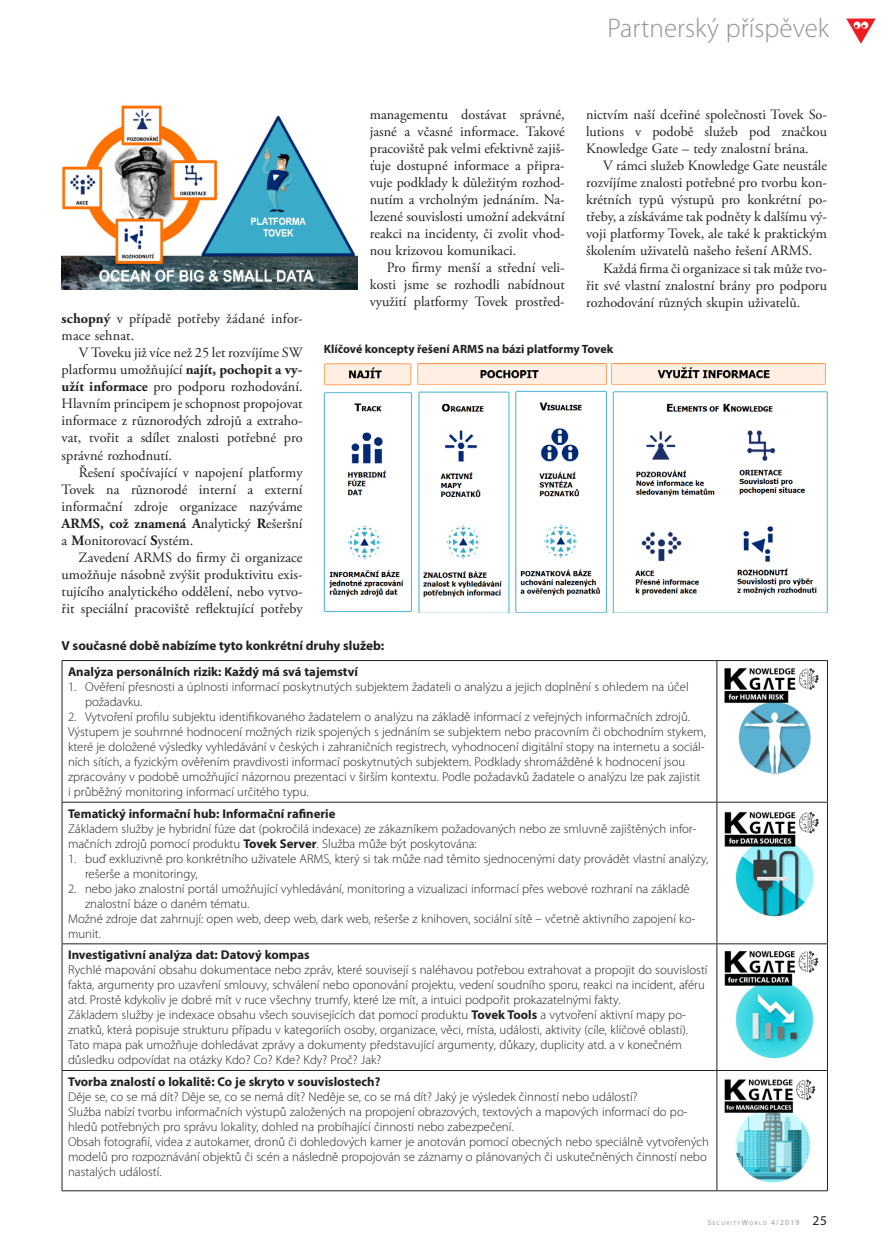
<style>
.page{position:relative;width:893px;height:1255px;background:#fff}
.page>*{position:absolute;margin:0;border:0;box-sizing:border-box;transform-origin:0 0}
.t1{font:300 27px "Myriad Pro";color:#939598}
.t2{font:14.25px/17px "Adobe Garamond Pro";color:#231f20;text-align:justify}
.t3{font:700 13.2px "Myriad Pro";color:#231f20}
.t4{font:300 12.75px/15px "Myriad Pro";color:#231f20}
.t5{font:700 12.75px "Myriad Pro";color:#231f20}
.t6{font:700 12px "Myriad Pro";color:#231f20}
.t7{font:5.7px "Myriad Pro";letter-spacing:.235em;color:#939598}
.s1{font-weight:700}
.s2{font-size:7.5px}
.s3{font-size:13.5px;color:#231f20}
</style>
<div class="page">
<svg style="left:846px;top:19px;width:30px;height:25px"></svg>
<img style="left:62px;top:105px;width:295px;height:184px">
<img style="left:324px;top:363px;width:503px;height:249px">
<hr style="left:62px;top:660px;width:655px;height:1px;background:#231f20">
<hr style="left:62px;top:661px;width:1px;height:140px;background:#231f20">
<hr style="left:717px;top:660px;width:111px;height:1px;background:#231f20">
<hr style="left:716px;top:661px;width:1px;height:140px;background:#231f20">
<hr style="left:827px;top:661px;width:1px;height:140px;background:#231f20">
<hr style="left:62px;top:801px;width:655px;height:1px;background:#231f20">
<hr style="left:62px;top:802px;width:1px;height:141px;background:#231f20">
<hr style="left:717px;top:801px;width:111px;height:1px;background:#231f20">
<hr style="left:716px;top:802px;width:1px;height:141px;background:#231f20">
<hr style="left:827px;top:802px;width:1px;height:141px;background:#231f20">
<hr style="left:62px;top:943px;width:655px;height:1px;background:#231f20">
<hr style="left:62px;top:944px;width:1px;height:126px;background:#231f20">
<hr style="left:717px;top:943px;width:111px;height:1px;background:#231f20">
<hr style="left:716px;top:944px;width:1px;height:126px;background:#231f20">
<hr style="left:827px;top:944px;width:1px;height:126px;background:#231f20">
<hr style="left:62px;top:1070px;width:655px;height:1px;background:#231f20">
<hr style="left:62px;top:1070px;width:1px;height:120px;background:#231f20">
<hr style="left:717px;top:1070px;width:111px;height:1px;background:#231f20">
<hr style="left:716px;top:1070px;width:1px;height:120px;background:#231f20">
<hr style="left:827px;top:1070px;width:1px;height:120px;background:#231f20">
<hr style="left:62px;top:1190px;width:655px;height:1px;background:#231f20">
<hr style="left:717px;top:1190px;width:111px;height:1px;background:#231f20">
<img style="left:724px;top:668px;width:95px;height:107px">
<img style="left:724px;top:812px;width:95px;height:105px">
<img style="left:724px;top:951px;width:95px;height:108px">
<img style="left:724px;top:1079px;width:92px;height:104px">
<h1 class="t1" style="left:608px;top:13px;width:223px">Partnerský příspěvek</h1>
<p class="t2" style="left:62px;top:311px;width:242px"><span class="s1">schopný</span> v případě potřeby žádané infor&shy;mace sehnat.</p>
<p class="t2" style="left:62px;top:345px;width:242px;text-indent:17px">V Toveku již více než 25 let rozvíjíme SW platformu umožňující <span class="s1">najít, pochopit a vy&shy;užít informace</span> pro podporu rozhodování.<br>Hlavním principem je schopnost propojovat informace z různorodých zdrojů a extraho&shy;vat, tvořit a sdílet znalosti potřebné pro správné rozhodnutí.</p>
<p class="t2" style="left:62px;top:464px;width:242px;text-indent:17px">Řešení spočívající v napojení platformy Tovek na různorodé interní a externí informační zdroje organizace nazýváme <span class="s1">ARMS, což znamená A</span>nalytický <span class="s1">R</span>ešeršní a <span class="s1">M</span>onitorovací <span class="s1">S</span>ystém.</p>
<p class="t2" style="left:62px;top:549px;width:242px;text-indent:17px">Zavedení ARMS do firmy či organizace umožňuje násobně zvýšit produktivitu exis&shy;tujícího analytického oddělení, nebo vytvo&shy;řit speciální pracoviště reflektující potřeby</p>
<p class="t2" style="left:370px;top:107px;width:197px">managementu dostávat správné, jasné a včasné informace. Takové pracoviště pak velmi efektivně zajiš&shy;ťuje dostupné informace a připra&shy;vuje podklady k důležitým rozhod&shy;nutím a vrcholným jednáním. Na&shy;lezené souvislosti umožní adekvátní reakci na incidenty, či zvolit vhod&shy;nou krizovou komunikaci.</p>
<p class="t2" style="left:370px;top:260px;width:197px;text-indent:17px">Pro firmy menší a střední veli&shy;kosti jsme se rozhodli nabídnout využití platformy Tovek prostřed-</p>
<p class="t2" style="left:586px;top:107px;width:242px">nictvím naší dceřiné společnosti Tovek So&shy;lutions v podobě služeb pod značkou Knowledge Gate – tedy znalostní brána.</p>
<p class="t2" style="left:586px;top:158px;width:242px;text-indent:17px">V rámci služeb Knowledge Gate neustále rozvíjíme znalosti potřebné pro tvorbu kon&shy;krétních typů výstupů pro konkrétní po&shy;třeby, a získáváme tak podněty k dalšímu vý&shy;voji platformy Tovek, ale také k praktickým školením uživatelů našeho řešení ARMS.</p>
<p class="t2" style="left:586px;top:260px;width:242px;text-indent:17px">Každá firma či organizace si tak může tvo&shy;řit své vlastní znalostní brány pro podporu rozhodování různých skupin uživatelů.</p>
<p class="t6" style="left:324px;top:341px;width:291px">Klíčové koncepty řešení ARMS na bázi platformy Tovek</p>
<p class="t3" style="left:62px;top:636px;width:324px">V současné době nabízíme tyto konkrétní druhy služeb:</p>
<p class="t5" style="left:68px;top:663px;width:291px">Analýza personálních rizik: Každý má svá tajemství</p>
<p class="t4" style="left:85px;top:679px;width:605px;text-indent:-17px">1. Ověření přesnosti a úplnosti informací poskytnutých subjektem žadateli o analýzu a jejich doplnění s ohledem na účel požadavku.</p>
<p class="t4" style="left:68px;top:709px;width:639px">2. Vytvoření profilu subjektu identifikovaného žadatelem o analýzu na základě informací z veřejných informačních zdrojů.<br>Výstupem je souhrnné hodnocení možných rizik spojených s jednáním se subjektem nebo pracovním či obchodním stykem, které je doložené výsledky vyhledávání v českých i zahraničních registrech, vyhodnocení digitální stopy na internetu a sociál‑ ních sítích, a fyzickým ověřením pravdivosti informací poskytnutých subjektem. Podklady shromážděné k hodnocení jsou zpracovány v podobě umožňující názornou prezentaci v širším kontextu. Podle požadavků žadatele o analýzu lze pak zajistit i průběžný monitoring informací určitého typu.</p>
<p class="t5" style="left:68px;top:805px;width:269px">Tematický informační hub: Informační rafinerie</p>
<p class="t4" style="left:68px;top:821px;width:630px">Základem služby je hybridní fúze dat (pokročilá indexace) ze zákazníkem požadovaných nebo ze smluvně zajištěných infor‑ mačních zdrojů pomocí produktu <span class="s1">Tovek Server</span>. Služba může být poskytována:</p>
<p class="t4" style="left:85px;top:851px;width:625px;text-indent:-17px">1. buď exkluzivně pro konkrétního uživatele ARMS, který si tak může nad těmito sjednocenými daty provádět vlastní analýzy, rešerše a monitoringy,</p>
<p class="t4" style="left:68px;top:881px;width:623px">2. nebo jako znalostní portál umožňující vyhledávání, monitoring a vizualizaci informací přes webové rozhraní na základě</p>
<p class="t4" style="left:85px;top:896px;width:166px">znalostní báze o daném tématu.</p>
<p class="t4" style="left:68px;top:911px;width:629px">Možné zdroje dat zahrnují: open web, deep web, dark web, rešerše z knihoven, sociální sítě – včetně aktivního zapojení ko‑</p>
<p class="t4" style="left:68px;top:926px;width:34px">munit.</p>
<p class="t5" style="left:68px;top:946px;width:243px">Investigativní analýza dat: Datový kompas</p>
<p class="t4" style="left:68px;top:962px;width:641px">Rychlé mapování obsahu dokumentace nebo zpráv, které souvisejí s naléhavou potřebou extrahovat a propojit do souvislostí fakta, argumenty pro uzavření smlouvy, schválení nebo oponování projektu, vedení soudního sporu, reakci na incident, aféru atd. Prostě kdykoliv je dobré mít v ruce všechny trumfy, které lze mít, a intuici podpořit prokazatelnými fakty.<br>Základem služby je indexace obsahu všech souvisejících dat pomocí produktu <span class="s1">Tovek Tools</span> a vytvoření aktivní mapy po‑ znatků, která popisuje strukturu případu v kategoriích osoby, organizace, věci, místa, události, aktivity (cíle, klíčové oblasti).<br>Tato mapa pak umožňuje dohledávat zprávy a dokumenty představující argumenty, důkazy, duplicity atd. a v konečném důsledku odpovídat na otázky Kdo? Co? Kde? Kdy? Proč? Jak?</p>
<p class="t5" style="left:68px;top:1073px;width:314px">Tvorba znalostí o lokalitě: Co je skryto v souvislostech?</p>
<p class="t4" style="left:68px;top:1089px;width:642px">Děje se, co se má dít? Děje se, co se nemá dít? Neděje se, co se má dít? Jaký je výsledek činností nebo událostí?<br>Služba nabízí tvorbu informačních výstupů založených na propojení obrazových, textových a mapových informací do po‑ hledů potřebných pro správu lokality, dohled na probíhající činnosti nebo zabezpečení.<br>Obsah fotografií, videa z autokamer, dronů či dohledových kamer je anotován pomocí obecných nebo speciálně vytvořených modelů pro rozpoznávání objektů či scén a následně propojován se záznamy o plánovaných či uskutečněných činností nebo nastalých událostí.</p>
<p class="t7" style="left:708px;top:1219px;width:121px"><span class="s2">S</span>ECURITY<span class="s2">W</span>ORLD <span class="s2">4/2019</span> <span class="s3">25</span></p>
</div>
